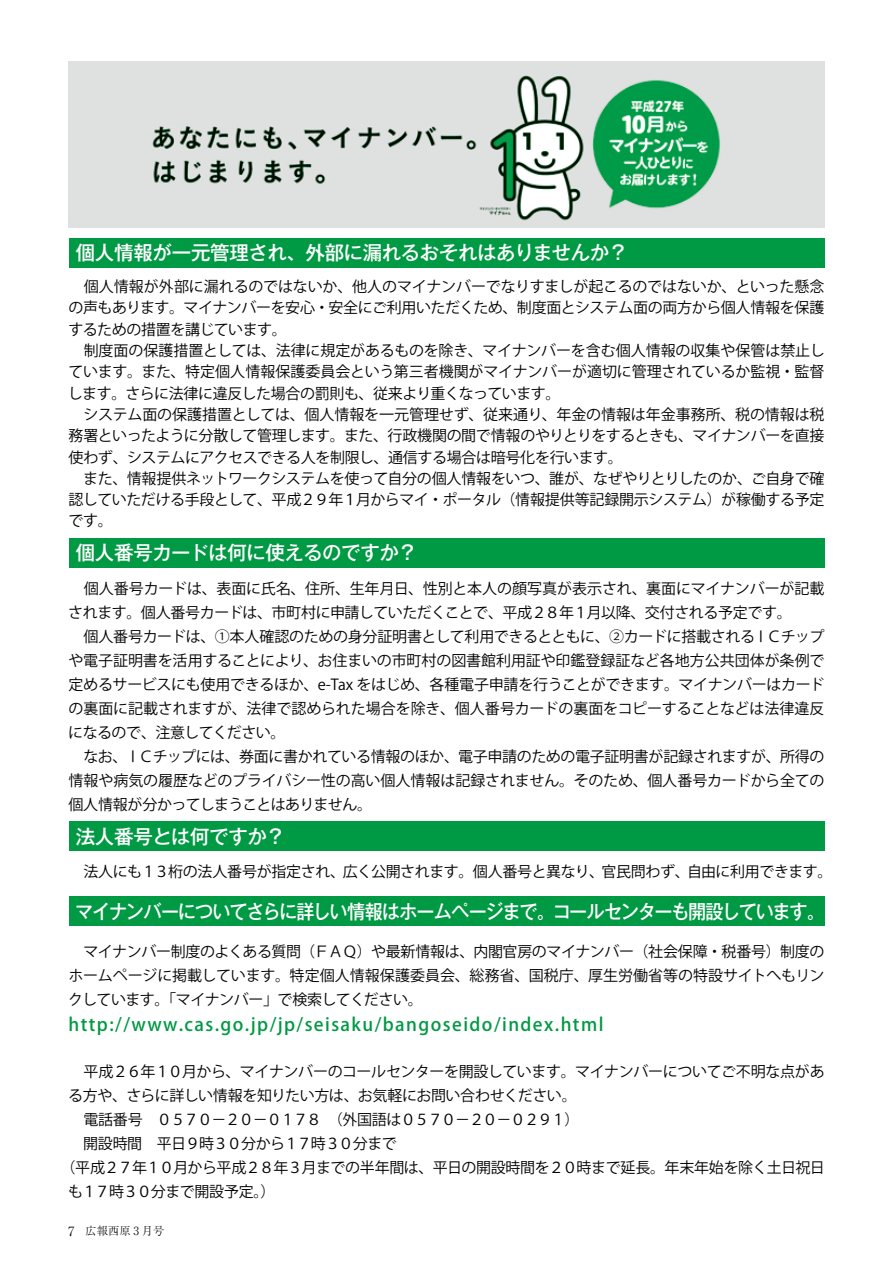
<style>
.page{position:relative;width:893px;height:1263px;background:#fff}
.page>*{position:absolute;margin:0;border:0;box-sizing:border-box;transform-origin:0 0}
.t1{font:500 19.5px "Gothic MB101 Pr 6";letter-spacing:-.03em;color:#fff}
.t2{font:500 19.5px "Gothic MB101 Pr 6";letter-spacing:-.065em;color:#fff;scale:.93 1}
.t3{font:500 18px "Koz Go Pro";letter-spacing:.08em;color:#094}
.t4{font:15px/24px "Koz Go Pro";letter-spacing:-.02em;color:#000}
.t5{font:15px "Koz Go Pro";letter-spacing:-.04em;color:#000}
.t6{font:15px "Koz Go Pro";letter-spacing:-.095em;color:#000}
.t7{font:15px "Koz Go Pro";letter-spacing:-.05em;color:#000}
.t8{font:15px "Koz Go Pro";letter-spacing:-.045em;color:#000}
.t9{font:300 11.25px "Ryumin Pr 6";color:#000}
.s1{font-size:12.75px}
</style>
<div class="page">
<div style="left:69px;top:538px;width:755px;height:30px;background:#094"></div>
<div style="left:69px;top:821px;width:755px;height:30px;background:#094"></div>
<div style="left:69px;top:896px;width:755px;height:30px;background:#094"></div>
<div style="left:69px;top:238px;width:755px;height:30px;background:#094"></div>
<img style="left:69px;top:61px;width:755px;height:166px">
<h1 class="t1" style="left:76px;top:237px;width:554px">個人情報が一元管理され、外部に漏れるおそれはありませんか?</h1>
<p class="t4" style="left:68px;top:276px;width:758px;line-height:21.3px">　個人情報が外部に漏れるのではないか、他人のマイナンバーでなりすましが起こるのではないか、といった懸念の声もあります。マイナンバーを安心・安全にご利用いただくため、制度面とシステム面の両方から個人情報を保護するための措置を講じています。<br>　制度面の保護措置としては、法律に規定があるものを除き、マイナンバーを含む個人情報の収集や保管は禁止しています。また、特定個人情報保護委員会という第三者機関がマイナンバーが適切に管理されているか監視・監督します。さらに法律に違反した場合の罰則も、従来より重くなっています。<br>　システム面の保護措置としては、個人情報を一元管理せず、従来通り、年金の情報は年金事務所、税の情報は税務署といったように分散して管理します。また、行政機関の間で情報のやりとりをするときも、マイナンバーを直接使わず、システムにアクセスできる人を制限し、通信する場合は暗号化を行います。<br>　また、情報提供ネットワークシステムを使って自分の個人情報をいつ、誰が、なぜやりとりしたのか、ご自身で確認していただける手段として、平成２９年１月からマイ・ポータル（情報提供等記録開示システム）が稼働する予定です。</p>
<h1 class="t1" style="left:76px;top:537px;width:343px">個人番号カードは何に使えるのですか?</h1>
<p class="t4" style="left:68px;top:577px;width:758px">　個人番号カードは、表面に氏名、住所、生年月日、性別と本人の顔写真が表示され、裏面にマイナンバーが記載されます。個人番号カードは、市町村に申請していただくことで、平成２８年１月以降、交付される予定です。<br>　個人番号カードは、①本人確認のための身分証明書として利用できるとともに、②カードに搭載されるＩＣチップや電子証明書を活用することにより、お住まいの市町村の図書館利用証や印鑑登録証など各地方公共団体が条例で定めるサービスにも使用できるほか、 -e Tax をはじめ、各種電子申請を行うことができます。マイナンバーはカードの裏面に記載されますが、法律で認められた場合を除き、個人番号カードの裏面をコピーすることなどは法律違反になるので、注意してください。<br>　なお、ＩＣチップには、券面に書かれている情報のほか、電子申請のための電子証明書が記録されますが、所得の情報や病気の履歴などのプライバシー性の高い個人情報は記録されません。そのため、個人番号カードから全ての個人情報が分かってしまうことはありません。</p>
<h1 class="t1" style="left:76px;top:820px;width:211px">法人番号とは何ですか?</h1>
<p class="t4" style="left:69px;top:860px;width:278px">　法人にも１３桁の法人番号が指定され、</p>
<p class="t4" style="left:343px;top:860px;width:263px">広く公開されます。個人番号と異なり、</p>
<p class="t4" style="left:601px;top:860px;width:90px">官民問わず、</p>
<p class="t5" style="left:687px;top:862px;width:147px">自由に利用できます。</p>
<h1 class="t2" style="left:75px;top:895px;width:808px">マイナンバーについてさらに詳しい情報はホームページまで。コールセンターも開設しています。</h1>
<p class="t4" style="left:68px;top:940px;width:758px;text-align:justify">　マイナンバー制度のよくある質問（ＦＡＱ）や最新情報は、内閣官房のマイナンバー（社会保障・税番号）制度のホームページに掲載しています。特定個人情報保護委員会、総務省、国税庁、厚生労働省等の特設サイトへもリンクしています。「マイナンバー」で検索してください。</p>
<p class="t3" style="left:69px;top:1013px;width:536px">http://www.cas.go.jp/jp/seisaku/bangoseido/index.html</p>
<p class="t4" style="left:69px;top:1060px;width:758px">　平成２６年１０月から、マイナンバーのコールセンターを開設しています。マイナンバーについてご不明な点があ</p>
<p class="t4" style="left:68px;top:1084px;width:510px">る方や、さらに詳しい情報を知りたい方は、お気軽にお問い合わせください。</p>
<p class="t6" style="left:69px;top:1109px;width:512px">　電話番号　０５７０－２０－０１７８　（外国語は０５７０－２０－０２９１(</p>
<p class="t7" style="left:69px;top:1133px;width:330px">　開設時間　平日９時３０分から１７時３０分まで</p>
<p class="t5" style="left:60px;top:1157px;width:766px">（平成２７年１０月から平成２８年３月までの半年間は、平日の開設時間を２０時まで延長。年末年始を除く土日祝日</p>
<p class="t8" style="left:68px;top:1181px;width:209px">も１７時３０分まで開設予定 (。</p>
<p class="t9" style="left:68px;top:1222px;width:98px">　<span class="s1">7</span> 広報西原 3 月号</p>
</div>
